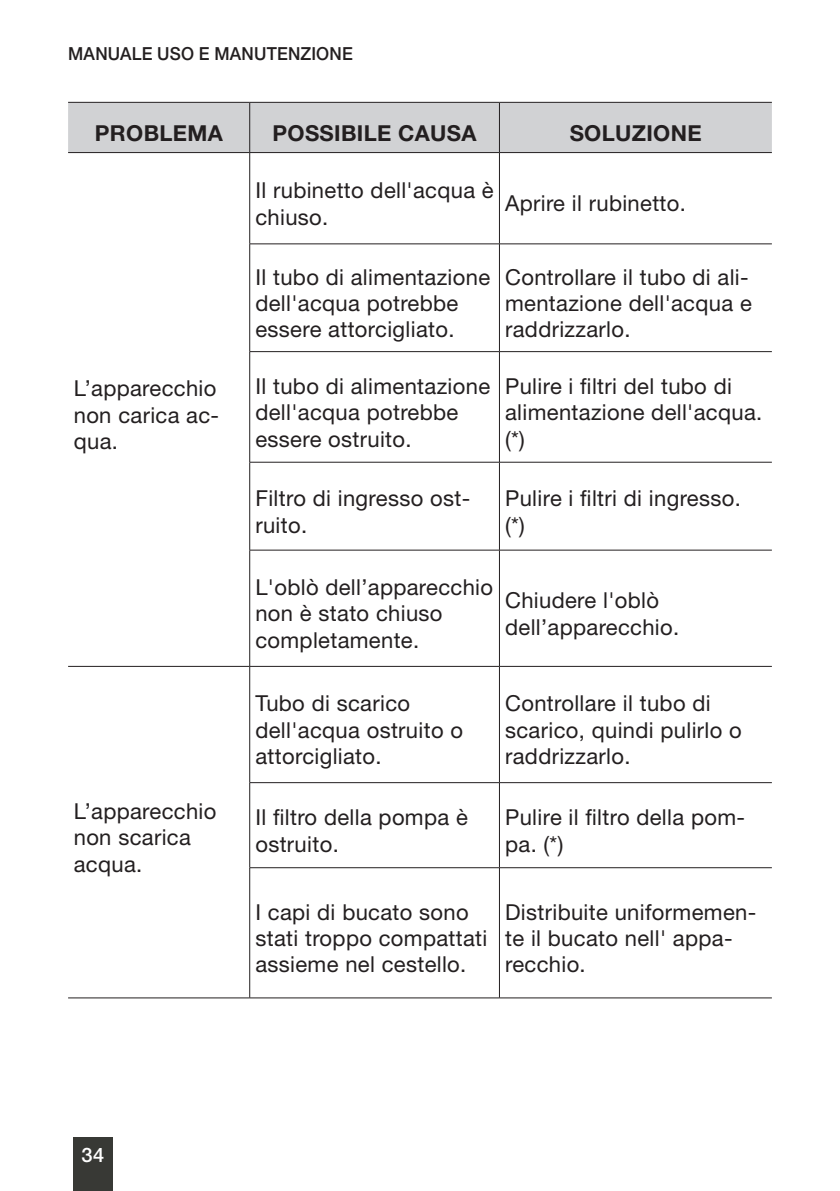
<style>
.page{position:relative;width:840px;height:1191px;background:#fff}
.page>*{position:absolute;margin:0;border:0;box-sizing:border-box;transform-origin:0 0}
.t1{font:22px/26.4px "Helvetica Neue LT Std";letter-spacing:.015em;color:#231f20}
.t2{font:700 22px "Helvetica Neue LT Std";letter-spacing:.015em;color:#231f20}
.t3{font:500 20px "Helvetica Neue LT Std";color:#fff}
.t4{font:500 18px "Helvetica Neue LT Std";letter-spacing:.01em;color:#231f20;scale:.95 1}
</style>
<div class="page">
<div style="left:68px;top:103px;width:703px;height:49px;background:#d1d2d4"></div>
<hr style="left:249px;top:153px;width:1px;height:91px;background:#231f20">
<hr style="left:499px;top:153px;width:1px;height:91px;background:#231f20">
<hr style="left:249px;top:243px;width:250px;height:1px;background:#231f20">
<hr style="left:249px;top:244px;width:1px;height:107px;background:#231f20">
<hr style="left:499px;top:243px;width:272px;height:1px;background:#231f20">
<hr style="left:499px;top:244px;width:1px;height:107px;background:#231f20">
<hr style="left:249px;top:351px;width:250px;height:1px;background:#231f20">
<hr style="left:249px;top:352px;width:1px;height:110px;background:#231f20">
<hr style="left:499px;top:351px;width:272px;height:1px;background:#231f20">
<hr style="left:499px;top:352px;width:1px;height:110px;background:#231f20">
<hr style="left:249px;top:462px;width:250px;height:1px;background:#231f20">
<hr style="left:249px;top:462px;width:1px;height:88px;background:#231f20">
<hr style="left:499px;top:462px;width:272px;height:1px;background:#231f20">
<hr style="left:499px;top:462px;width:1px;height:88px;background:#231f20">
<hr style="left:249px;top:550px;width:250px;height:1px;background:#231f20">
<hr style="left:249px;top:550px;width:1px;height:116px;background:#231f20">
<hr style="left:499px;top:550px;width:272px;height:1px;background:#231f20">
<hr style="left:499px;top:550px;width:1px;height:116px;background:#231f20">
<hr style="left:68px;top:666px;width:181px;height:1px;background:#231f20">
<hr style="left:249px;top:666px;width:250px;height:1px;background:#231f20">
<hr style="left:249px;top:666px;width:1px;height:116px;background:#231f20">
<hr style="left:499px;top:666px;width:272px;height:1px;background:#231f20">
<hr style="left:499px;top:666px;width:1px;height:116px;background:#231f20">
<hr style="left:249px;top:782px;width:250px;height:1px;background:#231f20">
<hr style="left:249px;top:783px;width:1px;height:84px;background:#231f20">
<hr style="left:499px;top:782px;width:272px;height:1px;background:#231f20">
<hr style="left:499px;top:783px;width:1px;height:84px;background:#231f20">
<hr style="left:249px;top:867px;width:250px;height:1px;background:#231f20">
<hr style="left:249px;top:868px;width:1px;height:129px;background:#231f20">
<hr style="left:499px;top:867px;width:272px;height:1px;background:#231f20">
<hr style="left:499px;top:868px;width:1px;height:129px;background:#231f20">
<hr style="left:68px;top:997px;width:181px;height:1px;background:#231f20">
<hr style="left:249px;top:997px;width:250px;height:1px;background:#231f20">
<hr style="left:499px;top:997px;width:272px;height:1px;background:#231f20">
<hr style="left:68px;top:102px;width:181px;height:1px;background:#231f20">
<hr style="left:249px;top:102px;width:250px;height:1px;background:#231f20">
<hr style="left:249px;top:103px;width:1px;height:49px;background:#231f20">
<hr style="left:499px;top:102px;width:272px;height:1px;background:#231f20">
<hr style="left:499px;top:103px;width:1px;height:49px;background:#231f20">
<hr style="left:68px;top:152px;width:181px;height:1px;background:#231f20">
<hr style="left:249px;top:152px;width:250px;height:1px;background:#231f20">
<hr style="left:499px;top:152px;width:272px;height:1px;background:#231f20">
<div style="left:73px;top:1137px;width:40px;height:54px;background:#383935"></div>
<p class="t4" style="left:68px;top:43px;width:301px">MANUALE USO E MANUTENZIONE</p>
<p class="t2" style="left:95px;top:119px;width:129px">PROBLEMA</p>
<p class="t2" style="left:272px;top:119px;width:205px">POSSIBILE CAUSA</p>
<p class="t2" style="left:569px;top:119px;width:133px">SOLUZIONE</p>
<p class="t1" style="left:74px;top:375px;width:147px">L’apparecchio non carica ac&shy;qua.</p>
<p class="t1" style="left:74px;top:797px;width:144px">L’apparecchio non scarica acqua.</p>
<p class="t1" style="left:255px;top:177px;width:240px">Il rubinetto dell'acqua è chiuso.</p>
<p class="t1" style="left:505px;top:190px;width:182px">Aprire il rubinetto.</p>
<p class="t1" style="left:255px;top:263px;width:236px">Il tubo di alimentazione dell'acqua potrebbe essere attorcigliato.</p>
<p class="t1" style="left:505px;top:263px;width:248px">Controllare il tubo di ali&shy;mentazione dell'acqua e raddrizzarlo.</p>
<p class="t1" style="left:255px;top:372px;width:236px">Il tubo di alimentazione dell'acqua potrebbe essere ostruito.</p>
<p class="t1" style="left:505px;top:372px;width:258px">Pulire i filtri del tubo di alimentazione dell'acqua. (*)</p>
<p class="t1" style="left:255px;top:485px;width:216px">Filtro di ingresso ost&shy;ruito.</p>
<p class="t1" style="left:505px;top:485px;width:237px">Pulire i filtri di ingresso. (*)</p>
<p class="t1" style="left:255px;top:574px;width:239px">L'oblò dell’apparecchio non è stato chiuso completamente.</p>
<p class="t1" style="left:505px;top:587px;width:175px">Chiudere l'oblò dell’apparecchio.</p>
<p class="t1" style="left:255px;top:690px;width:209px">Tubo di scarico dell'acqua ostruito o attorcigliato.</p>
<p class="t1" style="left:505px;top:690px;width:238px">Controllare il tubo di scarico, quindi pulirlo o raddrizzarlo.</p>
<p class="t1" style="left:255px;top:804px;width:214px">Il filtro della pompa è ostruito.</p>
<p class="t1" style="left:505px;top:804px;width:241px">Pulire il filtro della pom&shy;pa. (*)</p>
<p class="t1" style="left:255px;top:898px;width:233px">I capi di bucato sono stati troppo compattati assieme nel cestello.</p>
<p class="t1" style="left:505px;top:898px;width:252px">Distribuite uniformemen&shy;te il bucato nell' appa&shy;recchio.</p>
<p class="t3" style="left:82px;top:1142px;width:24px">34</p>
</div>
